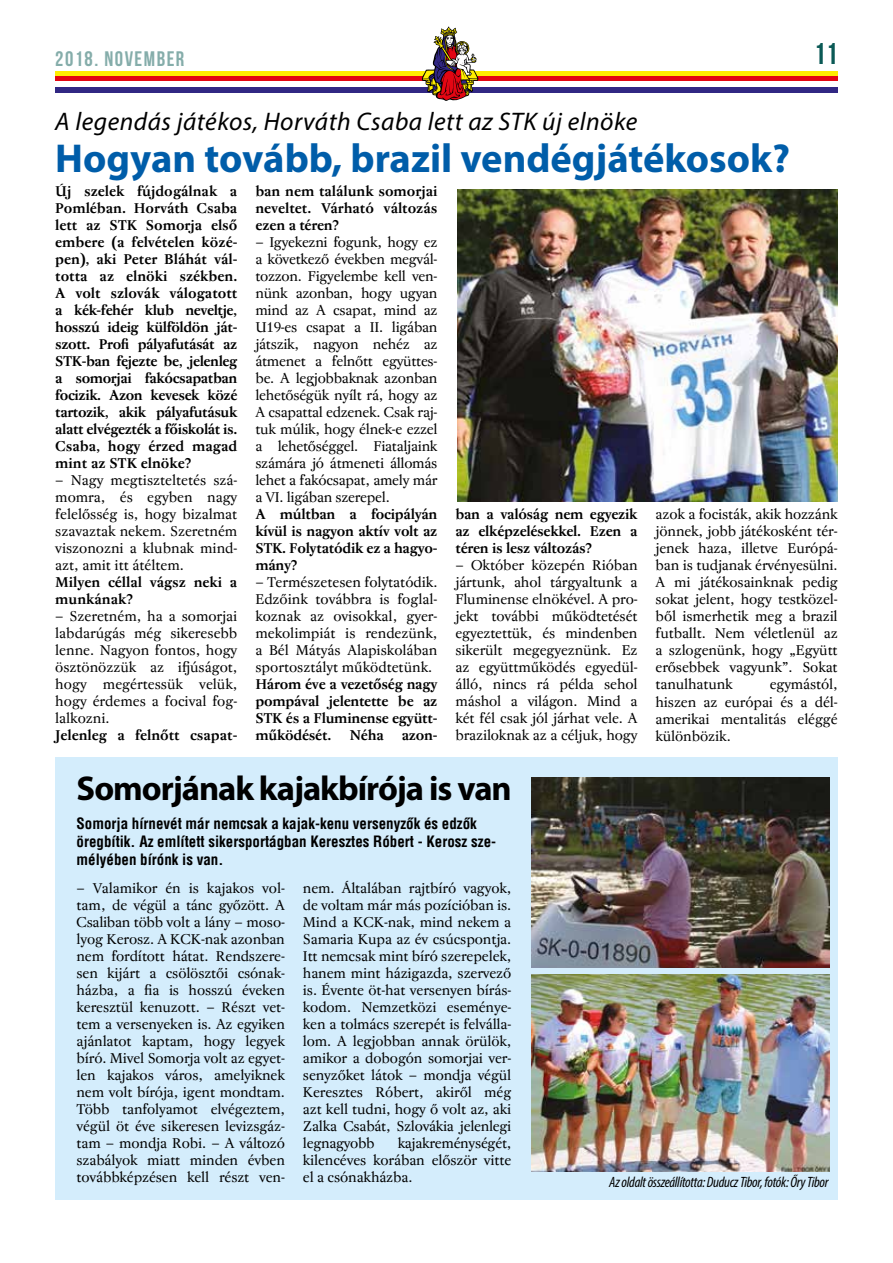
<style>
.page{position:relative;width:893px;height:1263px;background:#fff}
.page>*{position:absolute;margin:0;border:0;box-sizing:border-box;transform-origin:0 0}
.t1{font:700 40.5px "Myriad Pro";color:#005da9}
.t2{font:700 34.5px "Myriad Pro";letter-spacing:-.03em;color:#000}
.t3{font:30px "Bebas Neue";color:#0b5a56}
.t4{font:italic 25.5px "Myriad Pro";letter-spacing:.02em;color:#000}
.t5{font:21px "Bebas Neue";letter-spacing:.07em;color:#85adaa}
.t6{font:700 15px/18px "Switzerland Condensed";color:#000}
.t7{font:italic condensed 15px "Myriad Pro";letter-spacing:-.02em;color:#000}
.t8{font:14.25px/17px "Regent Pro";letter-spacing:-.01em;color:#000;text-align:justify}
.t9{font:700 14.25px/17px "Regent Pro";letter-spacing:-.02em;color:#000;text-align:justify}
</style>
<div class="page">
<div style="left:55px;top:71px;width:783px;height:6px;background:#ffed00"></div>
<div style="left:55px;top:77px;width:783px;height:5px;background:#e30613"></div>
<div style="left:55px;top:87px;width:783px;height:6px;background:#312783"></div>
<svg style="left:421px;top:27px;width:57px;height:74px"></svg>
<div style="left:55px;top:757px;width:783px;height:442px;background:#d4edfc"></div>
<img style="left:457px;top:189px;width:381px;height:313px">
<img style="left:531px;top:777px;width:298px;height:190px">
<img style="left:531px;top:975px;width:298px;height:196px">
<h3 class="t5" style="left:55px;top:47px;width:131px">2018. NOVEMBER</h3>
<h3 class="t3" style="left:814px;top:37px;width:25px">11</h3>
<h3 class="t4" style="left:55px;top:105px;width:584px">A legendás játékos, Horváth Csaba lett az STK új elnöke</h3>
<h1 class="t1" style="left:55px;top:132px;width:736px">Hogyan tovább, brazil vendégjátékosok?</h1>
<p class="t9" style="left:55px;top:182px;width:184px">Új szelek fújdogálnak a Pomléban. Horváth Csaba lett az STK Somorja első embere (a felvételen közé&shy;pen), aki Peter Bláhát vál&shy;totta az elnöki székben.<br>A volt szlovák válogatott a kék-fehér klub neveltje, hosszú ideig külföldön ját&shy;szott. Profi pályafutását az STK-ban fejezte be, jelenleg a somorjai fakócsapatban focizik. Azon kevesek közé tartozik, akik pályafutásuk alatt elvégezték a főiskolát is.<br>Csaba, hogy érzed magad mint az STK elnöke?</p>
<p class="t8" style="left:55px;top:472px;width:184px">– Nagy megtiszteltetés szá&shy;momra, és egyben nagy felelősség is, hogy bizalmat szavaztak nekem. Szeretném viszonozni a klubnak mind&shy;azt, amit itt átéltem.</p>
<p class="t9" style="left:55px;top:574px;width:184px">Milyen céllal vágsz neki a munkának?</p>
<p class="t8" style="left:55px;top:608px;width:184px">– Szeretném, ha a somorjai labdarúgás még sikeresebb lenne. Nagyon fontos, hogy ösztönözzük az ifjúságot, hogy megértessük velük, hogy érdemes a focival fog&shy;lalkozni.</p>
<p class="t9" style="left:55px;top:727px;width:184px">Jelenleg a felnőtt csapat-</p>
<p class="t9" style="left:255px;top:183px;width:184px">ban nem találunk somorjai neveltet. Várható változás ezen a téren?</p>
<p class="t8" style="left:255px;top:234px;width:184px">– Igyekezni fogunk, hogy ez a következő években megvál&shy;tozzon. Figyelembe kell ven&shy;nünk azonban, hogy ugyan mind az A csapat, mind az U19-es csapat a II. ligában játszik, nagyon nehéz az átmenet a felnőtt együttes&shy;be. A legjobbaknak azonban lehetőségük nyílt rá, hogy az A csapattal edzenek. Csak raj&shy;tuk múlik, hogy élnek-e ezzel a lehetőséggel. Fiataljaink számára jó átmeneti állomás lehet a fakócsapat, amely már a VI. ligában szerepel.</p>
<p class="t9" style="left:255px;top:506px;width:184px">A múltban a focipályán kívül is nagyon aktív volt az STK. Folytatódik ez a hagyo&shy;mány?</p>
<p class="t8" style="left:255px;top:574px;width:184px">– Természetesen folytatódik.<br>Edzőink továbbra is foglal&shy;koznak az ovisokkal, gyer&shy;mekolimpiát is rendezünk, a Bél Mátyás Alapiskolában sportosztályt működtetünk.</p>
<p class="t9" style="left:255px;top:676px;width:184px">Három éve a vezetőség nagy pompával jelentette be az STK és a Fluminense együtt&shy;működését.</p>
<p class="t9" style="left:455px;top:506px;width:184px">ban a valóság nem egyezik az elképzelésekkel. Ezen a téren is lesz változás?</p>
<p class="t8" style="left:455px;top:557px;width:184px">– Október közepén Rióban jártunk, ahol tárgyaltunk a Fluminense elnökével. A pro&shy;jekt további működtetését egyeztettük, és mindenben sikerült megegyeznünk. Ez az együttműködés egyedül&shy;álló, nincs rá példa sehol máshol a világon. Mind a két fél csak jól járhat vele. A braziloknak az a céljuk, hogy</p>
<p class="t8" style="left:656px;top:506px;width:184px">azok a focisták, akik hozzánk jönnek, jobb játékosként tér&shy;jenek haza, illetve Európá&shy;ban is tudjanak érvényesülni.<br>A mi játékosainknak pedig sokat jelent, hogy testközel&shy;ből ismerhetik meg a brazil futballt. Nem véletlenül az a szlogenünk, hogy „Együtt erősebbek vagyunk”. Sokat tanulhatunk</p>
<p class="t8" style="left:656px;top:676px;width:184px;text-indent:114px">egymástól, hiszen az európai és a dél&shy;amerikai mentalitás eléggé különbözik.</p>
<p class="t9" style="left:349px;top:727px;width:36px">Néha</p>
<p class="t9" style="left:402px;top:727px;width:37px">azon-</p>
<h2 class="t2" style="left:77px;top:766px;width:437px">Somorjának kajakbírója is van</h2>
<p class="t6" style="left:77px;top:814px;width:421px">Somorja hírnevét már nemcsak a kajak-kenu versenyzők és edzők öregbítik. Az említett sikersportágban Keresztes Róbert - Kerosz sze&shy;mélyében bírónk is van.</p>
<p class="t8" style="left:77px;top:880px;width:210px">– Valamikor én is kajakos vol&shy;tam, de végül a tánc győzött. A Csaliban több volt a lány – moso&shy;lyog Kerosz. A KCK-nak azonban nem fordított hátat. Rendszere&shy;sen kijárt a csölösztői csónak&shy;házba, a fia is hosszú éveken keresztül kenuzott. – Részt vet&shy;tem a versenyeken is. Az egyiken ajánlatot kaptam, hogy legyek bíró. Mivel Somorja volt az egyet&shy;len kajakos város, amelyiknek nem volt bírója, igent mondtam.<br>Több tanfolyamot elvégeztem, végül öt éve sikeresen levizsgáz&shy;tam – mondja Robi. – A változó szabályok miatt minden évben továbbképzésen kell részt ven-</p>
<p class="t8" style="left:303px;top:880px;width:210px">nem. Általában rajtbíró vagyok, de voltam már más pozícióban is.<br>Mind a KCK-nak, mind nekem a Samaria Kupa az év csúcspontja.<br>Itt nemcsak mint bíró szerepelek, hanem mint házigazda, szervező is. Évente öt-hat versenyen bírás&shy;kodom. Nemzetközi eseménye&shy;ken a tolmács szerepét is felválla&shy;lom. A legjobban annak örülök, amikor a dobogón somorjai ver&shy;senyzőket látok – mondja végül Keresztes Róbert, akiről még azt kell tudni, hogy ő volt az, aki Zalka Csabát, Szlovákia jelenlegi legnagyobb</p>
<p class="t8" style="left:303px;top:1135px;width:210px;text-indent:95px">kajakreménységét, kilencéves korában először vitte el a csónakházba.</p>
<p class="t7" style="left:609px;top:1173px;width:221px">Az oldalt összeállította: Duducz Tibor, fotók: Őry Tibor</p>
</div>
